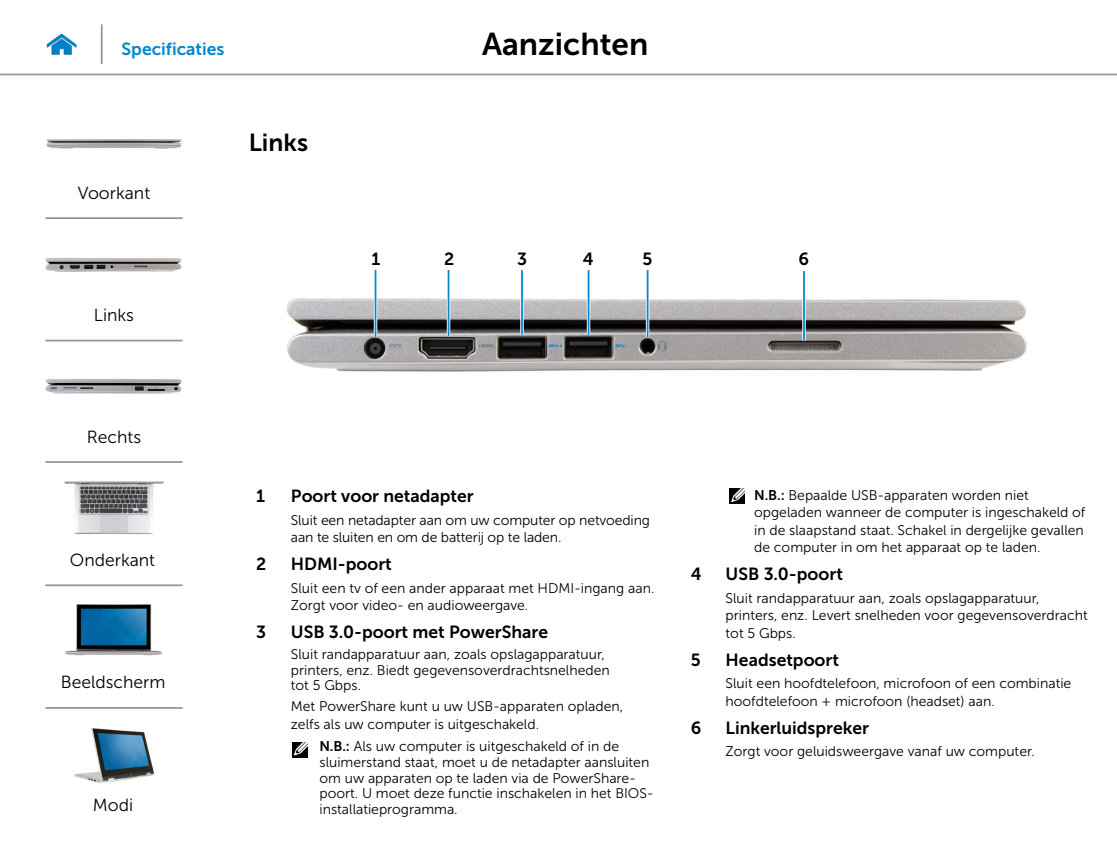
<style>
.page{position:relative;width:1117px;height:844px;background:#fff}
.page>*{position:absolute;margin:0;border:0;box-sizing:border-box;transform-origin:0 0}
.t1{font:31.5px "Museo Sans For Dell 700";color:#000}
.Head2{font:24.5px "Museo Sans For Dell 700";color:#000}
.Callout_Head{font:17.5px "Museo Sans For Dell 700";color:#000}
.t2{font:17.5px "Museo Sans For Dell 300";color:#000}
.t3{font:17.5px "Museo Sans For Dell 700";color:#0087cc}
.Callout-L{font:17.5px "Museo Sans For Dell 700";color:#000}
.Callout_description{font:14px/17.5px "Museo Sans For Dell 300";color:#000}
.Note{font:14px/15.8px "Museo Sans For Dell 300";color:#000}
.s1{font-family:"Museo Sans For Dell 700"}
</style>
<div class="page">
<hr style="left:0;top:74px;width:1116px;height:1px;background:#939598">
<img style="left:46px;top:33px;width:31px;height:22px">
<div style="left:292px;top:741px;width:16px;height:16px;background:#000"></div>
<svg style="left:293px;top:741px;width:15px;height:14px"></svg>
<div style="left:729px;top:488px;width:16px;height:16px;background:#000"></div>
<svg style="left:731px;top:488px;width:14px;height:14px"></svg>
<img style="left:287px;top:298px;width:740px;height:74px">
<hr style="left:374px;top:270px;width:3px;height:67px;background:#fff">
<hr style="left:374px;top:270px;width:2px;height:67px;background:#0087cc">
<svg style="left:446px;top:270px;width:4px;height:66px"></svg>
<hr style="left:447px;top:270px;width:2px;height:66px;background:#0087cc">
<hr style="left:520px;top:270px;width:3px;height:64px;background:#fff">
<hr style="left:521px;top:270px;width:1px;height:64px;background:#0087cc">
<svg style="left:586px;top:270px;width:4px;height:64px"></svg>
<hr style="left:587px;top:270px;width:2px;height:64px;background:#0087cc">
<svg style="left:645px;top:270px;width:4px;height:67px"></svg>
<hr style="left:646px;top:270px;width:2px;height:67px;background:#0087cc">
<hr style="left:802px;top:271px;width:3px;height:69px;background:#fff">
<hr style="left:803px;top:271px;width:1px;height:69px;background:#0087cc">
<hr style="left:101px;top:24px;width:2px;height:40px;background:#939598">
<img style="left:46px;top:139px;width:136px;height:10px">
<img style="left:45px;top:257px;width:137px;height:15px">
<img style="left:45px;top:379px;width:137px;height:15px">
<img style="left:64px;top:481px;width:100px;height:53px">
<img style="left:65px;top:604px;width:97px;height:51px">
<img style="left:74px;top:728px;width:80px;height:55px">
<hr style="left:45px;top:217px;width:138px;height:2px;background:#939598">
<hr style="left:45px;top:339px;width:138px;height:2px;background:#939598">
<hr style="left:45px;top:461px;width:138px;height:2px;background:#939598">
<hr style="left:45px;top:584px;width:138px;height:2px;background:#939598">
<hr style="left:45px;top:706px;width:138px;height:2px;background:#939598">
<p class="t3" style="left:122px;top:39px;width:104px">Specificaties</p>
<h1 class="t1" style="left:482px;top:26px;width:168px">Aanzichten</h1>
<p class="t2" style="left:78px;top:183px;width:74px">Voorkant</p>
<p class="t2" style="left:94px;top:305px;width:41px">Links</p>
<p class="t2" style="left:87px;top:428px;width:56px">Rechts</p>
<p class="t2" style="left:70px;top:550px;width:87px">Onderkant</p>
<p class="t2" style="left:61px;top:672px;width:106px">Beeldscherm</p>
<p class="t2" style="left:93px;top:795px;width:42px">Modi</p>
<p class="Head2" style="left:249px;top:128px;width:61px">Links</p>
<p class="Callout-L" style="left:371px;top:249px;width:10px">1</p>
<p class="Callout-L" style="left:444px;top:249px;width:12px">2</p>
<p class="Callout-L" style="left:517px;top:249px;width:12px">3</p>
<p class="Callout-L" style="left:582px;top:249px;width:12px">4</p>
<p class="Callout-L" style="left:642px;top:249px;width:11px">5</p>
<p class="Callout-L" style="left:798px;top:249px;width:12px">6</p>
<p class="Callout_Head" style="left:256px;top:486px;width:10px">1</p>
<p class="Callout_Head" style="left:291px;top:486px;width:184px">Poort voor netadapter</p>
<p class="Callout_description" style="left:291px;top:511px;width:360px">Sluit een netadapter aan om uw computer op netvoeding aan te sluiten en om de batterij op te laden.</p>
<p class="Callout_Head" style="left:256px;top:554px;width:12px">2</p>
<p class="Callout_Head" style="left:291px;top:554px;width:102px">HDMI-poort</p>
<p class="Callout_description" style="left:291px;top:579px;width:365px">Sluit een tv of een ander apparaat met HDMI-ingang aan.<br>Zorgt voor video- en audioweergave.</p>
<p class="Callout_Head" style="left:256px;top:622px;width:12px">3</p>
<p class="Callout_Head" style="left:291px;top:622px;width:258px">USB 3.0-poort met PowerShare</p>
<p class="Callout_description" style="left:291px;top:646px;width:320px;line-height:15.8px">Sluit randapparatuur aan, zoals opslagapparatuur, printers, enz. Biedt gegevensoverdrachtsnelheden tot 5 Gbps.</p>
<p class="Callout_description" style="left:291px;top:697px;width:334px">Met PowerShare kunt u uw USB-apparaten opladen, zelfs als uw computer is uitgeschakeld.</p>
<p class="Note" style="left:319px;top:738px;width:336px"><span class="s1">N.B.:</span> Als uw computer is uitgeschakeld of in de sluimerstand staat, moet u de netadapter aansluiten om uw apparaten op te laden via de PowerShare&shy;poort. U moet deze functie inschakelen in het BIOS&shy;installatieprogramma.</p>
<p class="Note" style="left:754px;top:486px;width:332px;line-height:17.5px"><span class="s1">N.B.:</span> Bepaalde USB-apparaten worden niet opgeladen wanneer de computer is ingeschakeld of in de slaapstand staat. Schakel in dergelijke gevallen de computer in om het apparaat op te laden.</p>
<p class="Callout_Head" style="left:690px;top:564px;width:12px">4</p>
<p class="Callout_Head" style="left:725px;top:564px;width:119px">USB 3.0-poort</p>
<p class="Callout_description" style="left:725px;top:589px;width:363px">Sluit randapparatuur aan, zoals opslagapparatuur, printers, enz. Levert snelheden voor gegevensoverdracht tot 5 Gbps.</p>
<p class="Callout_Head" style="left:690px;top:649px;width:11px">5</p>
<p class="Callout_Head" style="left:725px;top:649px;width:115px">Headsetpoort</p>
<p class="Callout_description" style="left:725px;top:674px;width:347px">Sluit een hoofdtelefoon, microfoon of een combinatie hoofdtelefoon + microfoon (headset) aan.</p>
<p class="Callout_Head" style="left:690px;top:717px;width:12px">6</p>
<p class="Callout_Head" style="left:725px;top:717px;width:145px">Linkerluidspreker</p>
<p class="Callout_description" style="left:725px;top:742px;width:311px">Zorgt voor geluidsweergave vanaf uw computer.</p>
</div>
